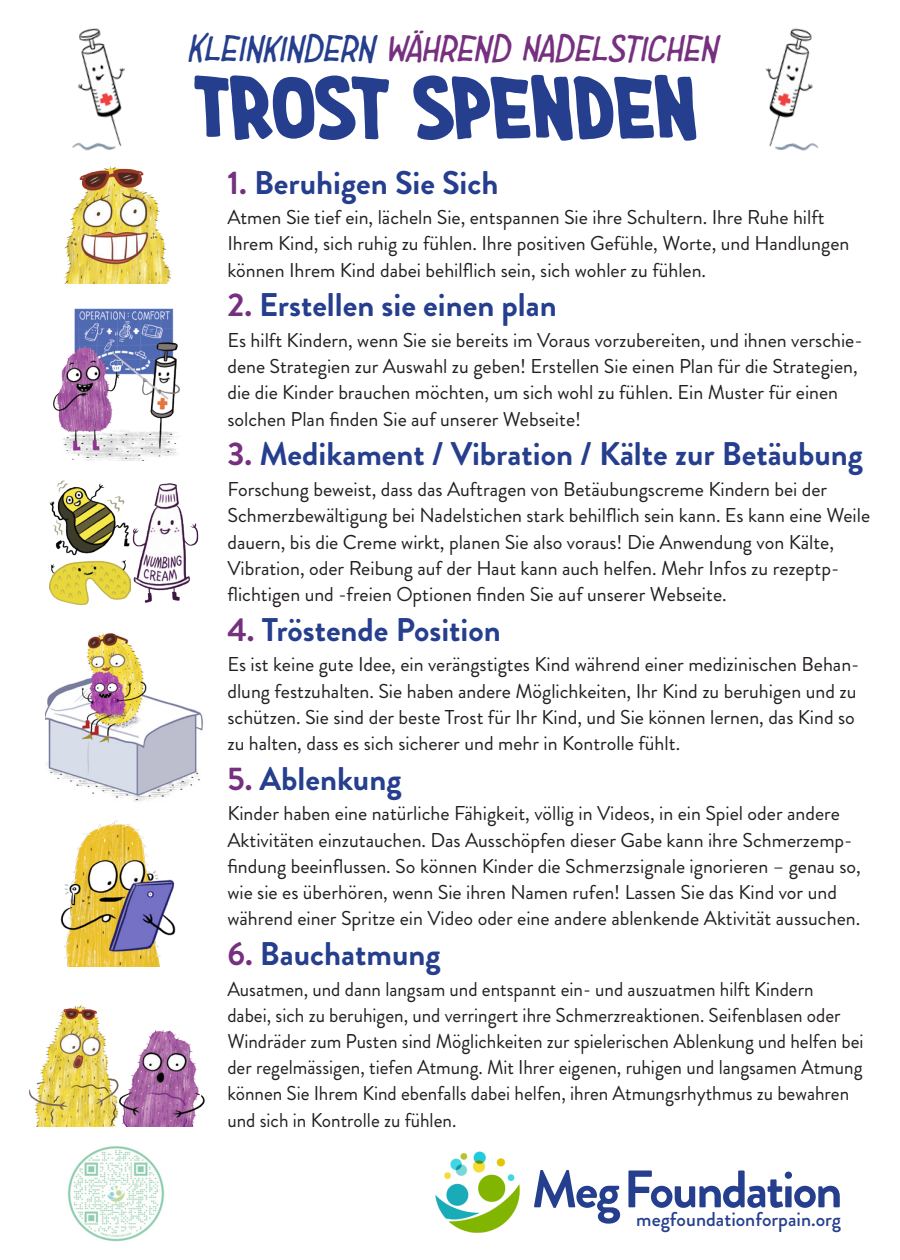
<style>
.page{position:relative;width:900px;height:1260px;background:#fff}
.page>*{position:absolute;margin:0;border:0;box-sizing:border-box;transform-origin:0 0}
.t1{font:700 75px "Imaginary Friend BB";color:#253f8e}
.t2{font:700 52.5px "Brandon Grotesque";letter-spacing:-.04em;color:#253f8e}
.t3{font:italic 39.75px "Imaginary Friend BB";color:#76307f}
.t4{font:700 32.75px "Brandon Grotesque";color:#253f8e}
.t5{font:20px/26.2px "Brandon Grotesque";color:#231f20}
.t6{font:20px/26.2px "Brandon Grotesque";color:#231f20;scale:.96 1}
.t7{font:500 20px "Brandon Grotesque";color:#253f8e}
.s1{color:#253f8e}
.s2{color:#76307f}
</style>
<div class="page">
<img style="left:72px;top:28px;width:53px;height:123px">
<img style="left:765px;top:28px;width:54px;height:123px">
<img style="left:63px;top:166px;width:109px;height:117px">
<img style="left:53px;top:308px;width:127px;height:153px">
<img style="left:46px;top:633px;width:157px;height:168px">
<img style="left:60px;top:820px;width:116px;height:141px">
<img style="left:49px;top:480px;width:72px;height:81px">
<img style="left:121px;top:484px;width:78px;height:119px">
<img style="left:49px;top:561px;width:81px;height:43px">
<img style="left:66px;top:961px;width:139px;height:166px">
<img style="left:29px;top:972px;width:98px;height:155px">
<img style="left:68px;top:1146px;width:97px;height:96px">
<img style="left:435px;top:1151px;width:85px;height:82px">
<h3 class="t3" style="left:188px;top:24px;width:532px"><span class="s1">KLEINKINDERN</span> WÄHREND NADELSTICHEN</h3>
<h1 class="t1" style="left:194px;top:50px;width:504px">TROST SPENDEN</h1>
<h3 class="t4" style="left:227px;top:159px;width:273px"><span class="s2">1.</span> Beruhigen Sie Sich</h3>
<p class="t5" style="left:227px;top:205px;width:624px">Atmen Sie tief ein, lächeln Sie, entspannen Sie ihre Schultern. Ihre Ruhe hilft<br>Ihrem Kind, sich ruhig zu fühlen. Ihre positiven Gefühle, Worte, und Handlungen können Ihrem Kind dabei behilflich sein, sich wohler zu fühlen.</p>
<h3 class="t4" style="left:227px;top:282px;width:331px"><span class="s2">2.</span> Erstellen sie einen plan</h3>
<p class="t5" style="left:227px;top:327px;width:637px">Es hilft Kindern, wenn Sie sie bereits im Voraus vorzubereiten, und ihnen verschie&shy;dene Strategien zur Auswahl zu geben! Erstellen Sie einen Plan für die Strategien, die die Kinder brauchen möchten, um sich wohl zu fühlen. Ein Muster für einen solchen Plan finden Sie auf unserer Webseite!</p>
<h3 class="t4" style="left:227px;top:431px;width:637px"><span class="s2">3.</span> Medikament / Vibration / Kälte zur Betäubung</h3>
<p class="t5" style="left:227px;top:476px;width:644px">Forschung beweist, dass das Auftragen von Betäubungscreme Kindern bei der Schmerzbewältigung bei Nadelstichen stark behilflich sein kann. Es kann eine Weile dauern, bis die Creme wirkt, planen Sie also voraus! Die Anwendung von Kälte, Vibration, oder Reibung auf der Haut kann auch helfen. Mehr Infos zu rezeptp&shy;flichtigen und -freien Optionen finden Sie auf unserer Webseite.</p>
<h3 class="t4" style="left:227px;top:607px;width:275px"><span class="s2">4.</span> Tröstende Position</h3>
<p class="t5" style="left:227px;top:652px;width:634px">Es ist keine gute Idee, ein verängstigtes Kind während einer medizinischen Behan&shy;dlung festzuhalten. Sie haben andere Möglichkeiten, Ihr Kind zu beruhigen und zu schützen. Sie sind der beste Trost für Ihr Kind, und Sie können lernen, das Kind so zu halten, dass es sich sicherer und mehr in Kontrolle fühlt.</p>
<h3 class="t4" style="left:227px;top:756px;width:176px"><span class="s2">5.</span> Ablenkung</h3>
<p class="t5" style="left:227px;top:801px;width:635px">Kinder haben eine natürliche Fähigkeit, völlig in Videos, in ein Spiel oder andere Aktivitäten einzutauchen. Das Ausschöpfen dieser Gabe kann ihre Schmerzemp&shy;findung beeinflussen. So können Kinder die Schmerzsignale ignorieren – genau so, wie sie es überhören, wenn Sie ihren Namen rufen! Lassen Sie das Kind vor und während einer Spritze ein Video oder eine andere ablenkende Aktivität aussuchen.</p>
<h3 class="t4" style="left:227px;top:931px;width:215px"><span class="s2">6.</span> Bauchatmung</h3>
<p class="t6" style="left:227px;top:976px;width:664px">Ausatmen, und dann langsam und entspannt ein- und auszuatmen hilft Kindern<br>dabei, sich zu beruhigen, und verringert ihre Schmerzreaktionen. Seifenblasen oder Windräder zum Pusten sind Möglichkeiten zur spielerischen Ablenkung und helfen bei der regelmässigen, tiefen Atmung. Mit Ihrer eigenen, ruhigen und langsamen Atmung können Sie Ihrem Kind ebenfalls dabei helfen, ihren Atmungsrhythmus zu bewahren und sich in Kontrolle zu fühlen.</p>
<h2 class="t2" style="left:532px;top:1153px;width:312px">Meg Foundation</h2>
<p class="t7" style="left:636px;top:1205px;width:206px">megfoundationforpain.org</p>
</div>
